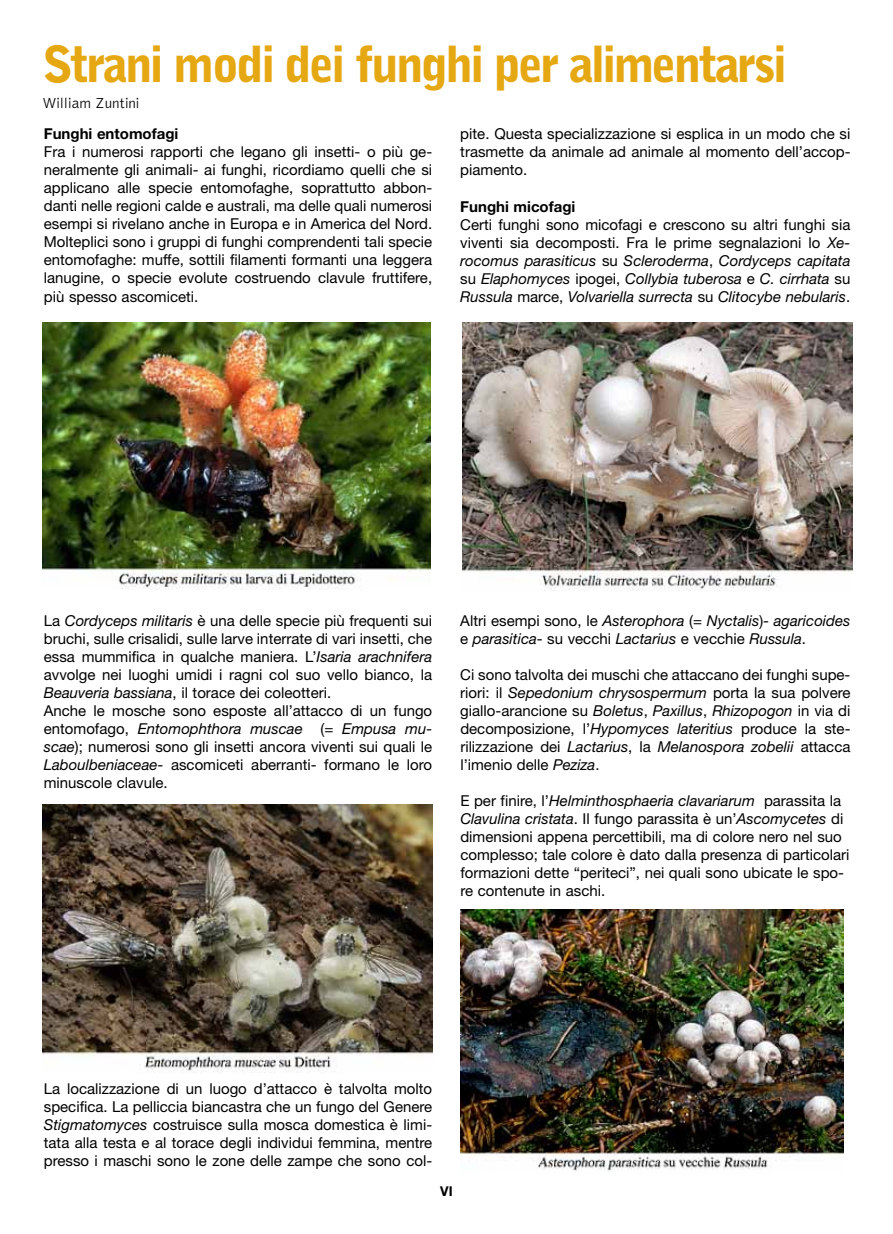
<style>
.page{position:relative;width:893px;height:1234px;background:#fff}
.page>*{position:absolute;margin:0;border:0;box-sizing:border-box;transform-origin:0 0}
.t1{font:900 49.5px "Bell Gothic";letter-spacing:-.055em;color:#e5a812}
.t2{font:15px/18px "Helvetica Neue";color:#000;text-align:justify}
.t3{font:italic 15px/18px "Helvetica Neue";color:#000;text-align:justify}
.t4{font:700 15px "Helvetica Neue";color:#000}
.t5{font:300 15px "Bell Gothic";color:#000}
.t6{font:700 13.5px "Helvetica Neue";color:#000}
.s1{font-style:normal}
.s2{font-style:italic}
</style>
<div class="page">
<img style="left:43px;top:322px;width:388px;height:268px">
<img style="left:43px;top:804px;width:389px;height:269px">
<img style="left:463px;top:322px;width:390px;height:269px">
<img style="left:460px;top:909px;width:383px;height:262px">
<h1 class="t1" style="left:43px;top:35px;width:746px">Strani modi dei funghi per alimentarsi</h1>
<p class="t5" style="left:43px;top:95px;width:99px">William Zuntini</p>
<p class="t4" style="left:44px;top:125px;width:136px">Funghi entomofagi</p>
<p class="t2" style="left:44px;top:143px;width:390px">Fra i numerosi rapporti che legano gli insetti- o più ge&shy;neralmente gli animali- ai funghi, ricordiamo quelli che si applicano alle specie entomofaghe, soprattutto abbon&shy;danti nelle regioni calde e australi, ma delle quali numerosi esempi si rivelano anche in Europa e in America del Nord.<br>Molteplici sono i gruppi di funghi comprendenti tali specie entomofaghe: muffe, sottili filamenti formanti una leggera lanugine, o specie evolute costruendo clavule fruttifere, più spesso ascomiceti.</p>
<p class="t2" style="left:460px;top:125px;width:392px">pite. Questa specializzazione si esplica in un modo che si trasmette da animale ad animale al momento dell’accop&shy;piamento.</p>
<p class="t4" style="left:460px;top:197px;width:117px">Funghi micofagi</p>
<p class="t3" style="left:460px;top:215px;width:392px"><span class="s1">Certi funghi sono micofagi e crescono su altri funghi sia viventi sia decomposti. Fra le prime segnalazioni lo</span> Xe&shy;rocomus parasiticus <span class="s1">su</span> Scleroderma<span class="s1">,</span> Cordyceps capitata <span class="s1">su</span> Elaphomyces <span class="s1">ipogei,</span> Collybia tuberosa <span class="s1">e</span> C. cirrhata <span class="s1">su </span>Russula <span class="s1">marce,</span> Volvariella surrecta <span class="s1">su</span> Clitocybe nebularis<span class="s1">.</span></p>
<p class="t2" style="left:44px;top:611px;width:390px;text-align:left">La <span class="s2">Cordyceps militaris</span> è una delle specie più frequenti sui bruchi, sulle crisalidi, sulle larve interrate di vari insetti, che essa mummifica in qualche maniera. L’<span class="s2">Isaria arachnifera </span>avvolge nei luoghi umidi i ragni col suo vello bianco, la <span class="s2">Beauveria bassiana</span>, il torace dei coleotteri.<br>Anche le mosche sono esposte all’attacco di un fungo entomofago, <span class="s2">Entomophthora muscae</span> (= <span class="s2">Empusa mu&shy;scae</span>); numerosi sono gli insetti ancora viventi sui quali le <span class="s2">Laboulbeniaceae</span>- ascomiceti aberranti- formano le loro minuscole clavule.</p>
<p class="t3" style="left:460px;top:611px;width:392px"><span class="s1">Altri esempi sono, le</span> Asterophora <span class="s1">(=</span> Nyctalis<span class="s1">)-</span> agaricoides <span class="s1">e</span> parasitica<span class="s1">- su vecchi</span> Lactarius <span class="s1">e vecchie</span> Russula<span class="s1">.</span></p>
<p class="t2" style="left:460px;top:665px;width:392px">Ci sono talvolta dei muschi che attaccano dei funghi supe&shy;riori: il <span class="s2">Sepedonium chrysospermum</span> porta la sua polvere giallo-arancione su <span class="s2">Boletus</span>, <span class="s2">Paxillus</span>, <span class="s2">Rhizopogon</span> in via di decomposizione, l’<span class="s2">Hypomyces lateritius</span> produce la ste&shy;rilizzazione dei <span class="s2">Lactarius</span>, la <span class="s2">Melanospora zobelii</span> attacca l’imenio delle <span class="s2">Peziza</span>.</p>
<p class="t2" style="left:460px;top:791px;width:391px;text-align:left">E per finire, l’<span class="s2">Helminthosphaeria clavariarum</span> parassita la <span class="s2">Clavulina cristata</span>. Il fungo parassita è un’<span class="s2">Ascomycetes</span> di dimensioni appena percettibili, ma di colore nero nel suo complesso; tale colore è dato dalla presenza di particolari formazioni dette “periteci”, nei quali sono ubicate le spo&shy;re contenute in aschi.</p>
<p class="t2" style="left:44px;top:1079px;width:390px">La localizzazione di un luogo d’attacco è talvolta molto specifica. La pelliccia biancastra che un fungo del Genere <span class="s2">Stigmatomyces</span> costruisce sulla mosca domestica è limi&shy;tata alla testa e al torace degli individui femmina, mentre presso i maschi sono le zone delle zampe che sono col-</p>
<p class="t6" style="left:440px;top:1182px;width:14px">VI</p>
</div>
